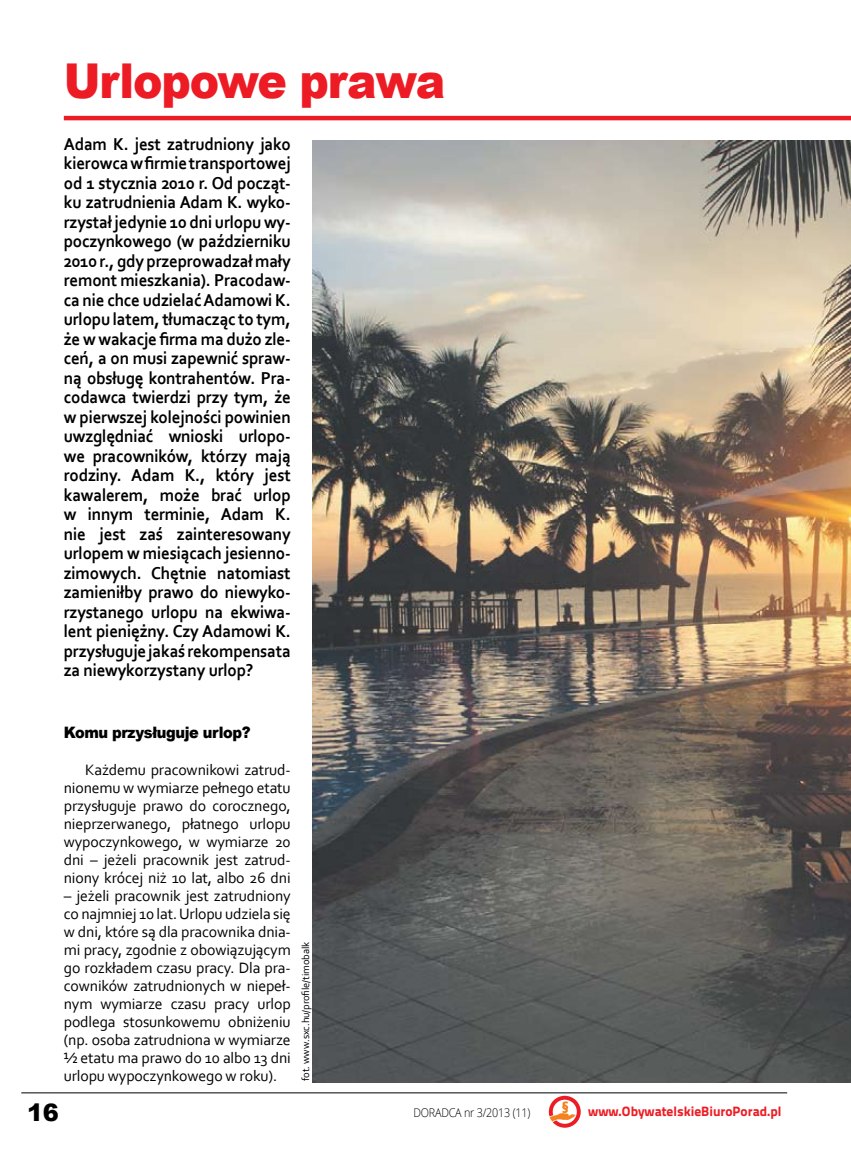
<style>
.page{position:relative;width:851px;height:1149px;background:#fff}
.page>*{position:absolute;margin:0;border:0;box-sizing:border-box;transform-origin:0 0}
.t1{font:900 48px "Arial";letter-spacing:-.025em;color:#ed1c24;scale:.92 1}
.t2{font:900 24px "Arial";color:#000}
.t3{font:700 18px/19.5px "Corbel";letter-spacing:-.01em;color:#000;text-align:justify;scale:.94 1}
.t4{font:15.75px/18px "Corbel";letter-spacing:-.01em;color:#000;text-align:justify}
.t5{font:900 15.75px "Arial";letter-spacing:-.025em;color:#000;scale:.92 1}
.t6{font:800 13.5px "Titillium Text 22 L";color:#ed1c24}
.t7{font:300 12px "Open Sans";letter-spacing:-.02em;color:#000;scale:.9 1}
.t8{font:10.5px "Corbel";letter-spacing:-.01em;color:#000}
</style>
<div class="page">
<hr style="left:21px;top:1092px;width:766px;height:1px;background:#000">
<svg style="left:548px;top:1095px;width:32px;height:32px"></svg>
<hr style="left:64px;top:116px;width:786px;height:4px;background:#ed1c24">
<img style="left:312px;top:141px;width:538px;height:940px">
<h1 class="t1" style="left:64px;top:46px;width:416px">Urlopowe prawa</h1>
<p class="t3" style="left:64px;top:133px;width:243px">Adam K. jest zatrudniony jako kierowca w firmie transportowej od 1 stycznia 2010 r. Od począt&shy;ku zatrudnienia Adam K. wyko&shy;rzystał jedynie 10 dni urlopu wy&shy;poczynkowego (w październiku 2010 r., gdy przeprowadzał mały remont mieszkania). Pracodaw&shy;ca nie chce udzielać Adamowi K. urlopu latem, tłumacząc to tym, że w wakacje firma ma dużo zle&shy;ceń, a on musi zapewnić spraw&shy;ną obsługę kontrahentów. Pra&shy;codawca twierdzi przy tym, że w pierwszej kolejności powinien uwzględniać wnioski urlopo&shy;we pracowników, którzy mają rodziny. Adam K., który jest kawalerem, może brać urlop w innym terminie, Adam K. nie jest zaś zainteresowany urlopem w miesiącach jesienno&shy;zimowych. Chętnie natomiast zamieniłby prawo do niewyko&shy;rzystanego urlopu na ekwiwa&shy;lent pieniężny. Czy Adamowi K. przysługuje jakaś rekompensata za niewykorzystany urlop?</p>
<p class="t5" style="left:64px;top:720px;width:205px">Komu przysługuje urlop?</p>
<p class="t4" style="left:64px;top:759px;width:228px;text-indent:21px">Każdemu pracownikowi zatrud&shy;nionemu w wymiarze pełnego etatu przysługuje prawo do corocznego, nieprzerwanego, płatnego urlopu wypoczynkowego, w wymiarze 20 dni – jeżeli pracownik jest zatrud&shy;niony krócej niż 10 lat, albo 26 dni</p>
<p class="t4" style="left:64px;top:885px;width:228px">– jeżeli pracownik jest zatrudniony co najmniej 10 lat. Urlopu udziela się w dni, które są dla pracownika dnia&shy;mi pracy, zgodnie z obowiązującym go rozkładem czasu pracy. Dla pra&shy;cowników zatrudnionych w niepeł&shy;nym wymiarze czasu pracy urlop podlega stosunkowemu obniżeniu (np. osoba zatrudniona w wymiarze ½ etatu ma prawo do 10 albo 13 dni urlopu wypoczynkowego w roku).</p>
<p class="t8" style="left:299px;top:1080px;width:141px;rotate:-90deg">fot. www.sxc.hu/profile/timobalk</p>
<h2 class="t2" style="left:27px;top:1094px;width:33px">16</h2>
<p class="t7" style="left:413px;top:1104px;width:131px">DORADCA nr 3/2013 (11)</p>
<p class="t6" style="left:588px;top:1100px;width:195px">www.ObywatelskieBiuroPorad.pl</p>
</div>
